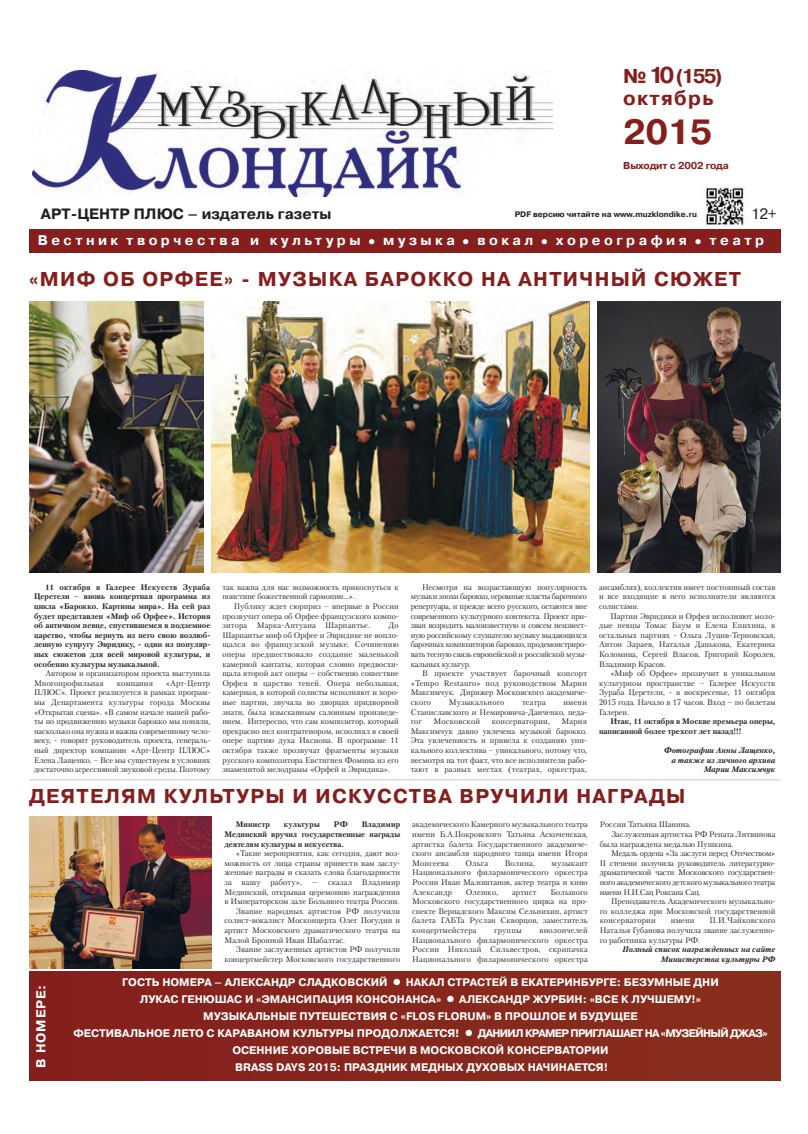
<style>
.page{position:relative;width:808px;height:1134px;background:#fff}
.page>*{position:absolute;margin:0;border:0;box-sizing:border-box;transform-origin:0 0}
.t1{font:700 35px "Pragmatica C";color:#851e1c}
.t2{font:700 20px/22px "Pragmatica C";letter-spacing:.065em;color:#851e1c}
.t3{font:700 15px "Pragmatica C";color:#231f20}
.t4{font:15px "Pragmatica C";color:#231f20}
.t5{font:700 14px "Pragmatica C";letter-spacing:.25em;color:#fff}
.t6{font:700 13px "Pragmatica C";letter-spacing:.065em;color:#fff}
.t7{font:700 11px/17px "Pragmatica C";color:#fff;text-align:center}
.t8{font:700 10px "Pragmatica C";letter-spacing:-.02em;color:#851e1c}
.t9{font:8px/9.6px "Petersburg C";color:#231f20;text-align:justify}
.t10{font:700 8px/9.6px "Petersburg C";color:#231f20;text-align:justify}
.t11{font:8px "Petersburg C";letter-spacing:-.025em;color:#231f20}
.t12{font:italic 700 8px/9.6px "Petersburg C";color:#231f20;text-align:right}
.t13{font:8px "Petersburg C";letter-spacing:.02em;color:#231f20}
.t14{font:700 8px "Pragmatica C";color:#231f20}
.t15{font:700 8px "Petersburg C";letter-spacing:.02em;color:#231f20}
.s1{font-size:23px}
</style>
<div class="page">
<div style="left:29px;top:971px;width:751px;height:109px;background:#86271d"></div>
<img style="left:704px;top:187px;width:41px;height:42px">
<div style="left:29px;top:229px;width:751px;height:24px;background:#851e1c"></div>
<img style="left:32px;top:71px;width:520px;height:126px">
<img style="left:597px;top:302px;width:183px;height:271px">
<img style="left:29px;top:816px;width:183px;height:153px">
<img style="left:29px;top:302px;width:175px;height:271px">
<img style="left:211px;top:302px;width:379px;height:271px">
<hr style="left:29px;top:779px;width:751px;height:1px;background:#dfc2b6">
<h2 class="t2" style="left:623px;top:65px;width:101px">№ <span class="s1">10</span> (155) октябрь</h2>
<h1 class="t1" style="left:623px;top:112px;width:91px">2015</h1>
<p class="t8" style="left:623px;top:160px;width:107px">Выходит с 2002 года</p>
<h3 class="t3" style="left:41px;top:205px;width:292px">АРТ-ЦЕНТР ПЛЮС – издатель газеты</h3>
<p class="t14" style="left:515px;top:210px;width:184px">PDF версию читайте на www.muzklondike.ru</p>
<h3 class="t4" style="left:751px;top:205px;width:27px">12+</h3>
<h3 class="t5" style="left:38px;top:232px;width:728px">Вестник творчества и культуры ● музыка ● вокал ● хореография ● театр</h3>
<h2 class="t2" style="left:29px;top:268px;width:713px">«МИФ ОБ ОРФЕЕ» - МУЗЫКА БАРОККО НА АНТИЧНЫЙ СЮЖЕТ</h2>
<p class="t10" style="left:34px;top:582px;width:178px;text-indent:11px">11 октября в Галерее Искусств Зураба Церетели – вновь концертная программа из цикла «Барокко. Картины мира». На сей раз будет представлен «Миф об Орфее». История об античном певце, спустившемся в подземное царство, чтобы вернуть из него свою возлюб&shy;ленную супругу Эвридику, - один из популяр&shy;ных сюжетов для всей мировой культуры, и особенно культуры музыкальной.</p>
<p class="t9" style="left:34px;top:668px;width:178px;text-indent:11px">Автором и организатором проекта выступила<br>Многопрофильная</p>
<p class="t9" style="left:34px;top:678px;width:178px;text-indent:132px">«Арт-Центр ПЛЮС». Проект реализуется в рамках програм&shy;мы Департамента культуры города Москвы «Открытая сцена». «В самом начале нашей рабо&shy;ты по продвижению музыки барокко мы поняли, насколько она нужна и важна современному чело&shy;веку, - говорит руководитель проекта, генераль&shy;ный директор компании «Арт-Центр ПЛЮС» Елена Лащенко. – Все мы существуем в условиях достаточно агрессивной звуковой среды. Поэтому</p>
<p class="t9" style="left:117px;top:678px;width:38px">компания</p>
<p class="t9" style="left:222px;top:582px;width:178px">так важна для нас возможность прикоснуться к поистине божественной гармонии…».</p>
<p class="t9" style="left:222px;top:601px;width:178px;text-indent:11px">Публику ждет сюрприз – впервые в России прозвучит опера об Орфее французского компо&shy;зитора Марка-Антуана Шарпантье.</p>
<p class="t9" style="left:222px;top:620px;width:178px;text-indent:166px">До Шарпантье миф об Орфее и Эвридике не вопло&shy;щался во французской музыке. Сочинению оперы предшествовало создание маленькой камерной кантаты, которая словно предвосхи&shy;щала второй акт оперы – собственно сошествие Орфея в царство теней. Опера небольшая, камерная, в которой солисты исполняют и хоро&shy;вые партии, звучала во дворцах придворной знати, была изысканным салонным произведе&shy;нием. Интересно, что сам композитор, который прекрасно пел контратенором, исполнял в своей опере партию духа Иксиона. В программе 11 октября также прозвучат фрагменты музыки русского композитора Евстигнея Фомина из его знаменитой мелодрамы «Орфей и Эвридика».</p>
<p class="t9" style="left:411px;top:582px;width:178px;text-indent:11px">Несмотря на возрастающую популярность музыки эпохи барокко, огромные пласты барочного репертуара, и прежде всего русского, остаются вне современного культурного контекста. Проект при&shy;зван возродить малоизвестную и совсем неизвест&shy;ную российскому слушателю музыку выдающихся барочных композиторов барокко, продемонстриро&shy;вать тесную связь европейской и российской музы&shy;кальных культур.</p>
<p class="t9" style="left:411px;top:668px;width:178px;text-indent:11px">В проекте участвует барочный консорт «Tempo Restauro» под руководством Марии Максимчук. Дирижер Московского академиче&shy;ского</p>
<p class="t13" style="left:449px;top:697px;width:57px">Музыкального</p>
<p class="t9" style="left:522px;top:697px;width:25px">театра</p>
<p class="t9" style="left:411px;top:697px;width:178px;text-indent:153px">имени Станиславского и Немировича-Данченко, педа&shy;гог</p>
<p class="t9" style="left:411px;top:716px;width:178px;text-indent:151px">Мария Максимчук давно увлечена музыкой барокко.<br>Эта увлеченность и привела к созданию уни&shy;кального коллектива – уникального, потому что, несмотря на тот факт, что все исполнители рабо&shy;тают в разных местах (театрах, оркестрах,</p>
<p class="t13" style="left:434px;top:717px;width:48px">Московской</p>
<p class="t13" style="left:492px;top:717px;width:59px">консерватории,</p>
<p class="t9" style="left:599px;top:582px;width:178px">ансамблях), коллектив имеет постоянный состав и все входящие в него исполнители являются солистами.</p>
<p class="t9" style="left:599px;top:611px;width:178px;text-indent:11px">Партии Эвридики и Орфея исполняют моло&shy;дые певцы Томас Баум и Елена Епихина, в остальных партиях - Ольга Луцив-Терновская, Антон Зараев, Наталья Данькова, Екатерина Коломина, Сергей Власов, Григорий Королев, Владимир Красов.</p>
<p class="t9" style="left:599px;top:668px;width:178px;text-indent:11px">«Миф об Орфее» прозвучит в уникальном культурном пространстве – Галерее Искусств Зураба Церетели, - в воскресенье, 11 октября 2015 года. Начало в 17 часов. Вход – по билетам Галереи.</p>
<p class="t10" style="left:599px;top:716px;width:178px;text-indent:11px">Итак, 11 октября в Москве премьера оперы, написанной более трехсот лет назад!!!</p>
<p class="t12" style="left:664px;top:745px;width:113px">Фотографии Анны Лащенко, а также из личного архива<br>Марии Максимчук</p>
<h2 class="t2" style="left:29px;top:785px;width:658px">ДЕЯТЕЛЯМ КУЛЬТУРЫ И ИСКУССТВА ВРУЧИЛИ НАГРАДЫ</h2>
<h3 class="t6" style="left:34px;top:1067px;width:85px;rotate:-90deg">В НОМЕРЕ:</h3>
<p class="t15" style="left:236px;top:819px;width:36px">Министр</p>
<p class="t15" style="left:284px;top:819px;width:38px">культуры</p>
<p class="t10" style="left:334px;top:819px;width:15px">РФ</p>
<p class="t10" style="left:224px;top:819px;width:177px;text-indent:137px">Владимир Мединский вручил государственные награды деятелям культуры и искусства.</p>
<p class="t9" style="left:236px;top:848px;width:166px">«Такие мероприятия, как сегодня, дают воз-</p>
<p class="t9" style="left:224px;top:858px;width:177px">можность от лица страны принести вам заслу-</p>
<p class="t9" style="left:224px;top:868px;width:177px">женные награды и сказать слова благодарности</p>
<p class="t13" style="left:224px;top:877px;width:177px">за вашу работу», — сказал Владимир</p>
<p class="t9" style="left:224px;top:887px;width:177px">Мединский, открывая церемонию награждения</p>
<p class="t9" style="left:224px;top:896px;width:176px">в Императорском зале Большого театра России.</p>
<p class="t9" style="left:236px;top:906px;width:166px">Звание народных артистов РФ получили</p>
<p class="t9" style="left:224px;top:916px;width:177px">солист-вокалист Москонцерта Олег Погудин и</p>
<p class="t9" style="left:224px;top:925px;width:177px">артист Московского драматического театра на</p>
<p class="t9" style="left:224px;top:935px;width:122px">Малой Бронной Иван Шабалтас.</p>
<p class="t9" style="left:236px;top:944px;width:166px">Звание заслуженных артистов РФ получили</p>
<p class="t9" style="left:224px;top:954px;width:177px">концертмейстер Московского государственного</p>
<p class="t9" style="left:412px;top:820px;width:177px">академического Камерного музыкального театра имени Б.А.Покровского Татьяна Аскоченская, артистка балета Государственного академиче&shy;ского ансамбля народного танца имени Игоря Моисеева</p>
<p class="t9" style="left:465px;top:858px;width:24px">Ольга</p>
<p class="t9" style="left:505px;top:858px;width:32px">Волина,</p>
<p class="t9" style="left:412px;top:858px;width:177px;text-indent:139px">музыкант Национального филармонического оркестра России Иван Малоштанов, актер театра и кино Александр</p>
<p class="t9" style="left:466px;top:887px;width:34px">Олешко,</p>
<p class="t9" style="left:512px;top:887px;width:26px">артист</p>
<p class="t9" style="left:412px;top:887px;width:177px;text-indent:138px">Большого Московского государственного цирка на про&shy;спекте Вернадского Максим Сельнихин, артист балета ГАБТа Руслан Скворцов, заместитель концертмейстера</p>
<p class="t9" style="left:412px;top:925px;width:177px;text-indent:127px">виолончелей Национального филармонического оркестра России Николай Сильвестров, скрипачка Национального филармонического оркестра</p>
<p class="t9" style="left:494px;top:925px;width:29px">группы</p>
<p class="t9" style="left:600px;top:820px;width:93px">России Татьяна Шанина.</p>
<p class="t9" style="left:611px;top:829px;width:166px">Заслуженная артистка РФ Рената Литвинова</p>
<p class="t9" style="left:600px;top:839px;width:135px">была награждена медалью Пушкина.</p>
<p class="t11" style="left:611px;top:848px;width:166px">Медаль ордена «За заслуги перед Отечеством»</p>
<p class="t11" style="left:600px;top:858px;width:177px">II степени получила руководитель литературно-</p>
<p class="t11" style="left:600px;top:868px;width:177px">драматической части Московского государствен-</p>
<p class="t11" style="left:600px;top:877px;width:177px">ного академического детского музыкального театра</p>
<p class="t11" style="left:600px;top:887px;width:102px">имени Н.И.Сац Роксана Сац.</p>
<p class="t9" style="left:611px;top:896px;width:166px">Преподаватель Академического музыкально-</p>
<p class="t9" style="left:600px;top:906px;width:177px">го колледжа при Московской государственной</p>
<p class="t13" style="left:600px;top:916px;width:58px">консерватории</p>
<p class="t9" style="left:671px;top:916px;width:25px">имени</p>
<p class="t9" style="left:600px;top:916px;width:177px;text-indent:110px">П.И.Чайковского Наталья Губанова получила звание заслуженно&shy;го работника культуры РФ.</p>
<p class="t12" style="left:623px;top:944px;width:154px">Полный список награжденных на сайте<br>Министерства культуры РФ</p>
<p class="t7" style="left:73px;top:974px;width:695px">ГОСТЬ НОМЕРА – АЛЕКСАНДР СЛАДКОВСКИЙ ● НАКАЛ СТРАСТЕЙ В ЕКАТЕРИНБУРГЕ: БЕЗУМНЫЕ ДНИ<br>ЛУКАС ГЕНЮШАС И «ЭМАНСИПАЦИЯ КОНСОНАНСА» ● АЛЕКСАНДР ЖУРБИН: «ВСЕ К ЛУЧШЕМУ!»<br>МУЗЫКАЛЬНЫЕ ПУТЕШЕСТВИЯ С «FLOS FLORUM» В ПРОШЛОЕ И БУДУЩЕЕ<br>ФЕСТИВАЛЬНОЕ ЛЕТО С КАРАВАНОМ КУЛЬТУРЫ ПРОДОЛЖАЕТСЯ! ● ДАНИИЛ КРАМЕР ПРИГЛАШАЕТ НА «МУЗЕЙНЫЙ ДЖАЗ» ОСЕННИЕ ХОРОВЫЕ ВСТРЕЧИ В МОСКОВСКОЙ КОНСЕРВАТОРИИ<br>BRASS DAYS 2015: ПРАЗДНИК МЕДНЫХ ДУХОВЫХ НАЧИНАЕТСЯ!</p>
</div>
